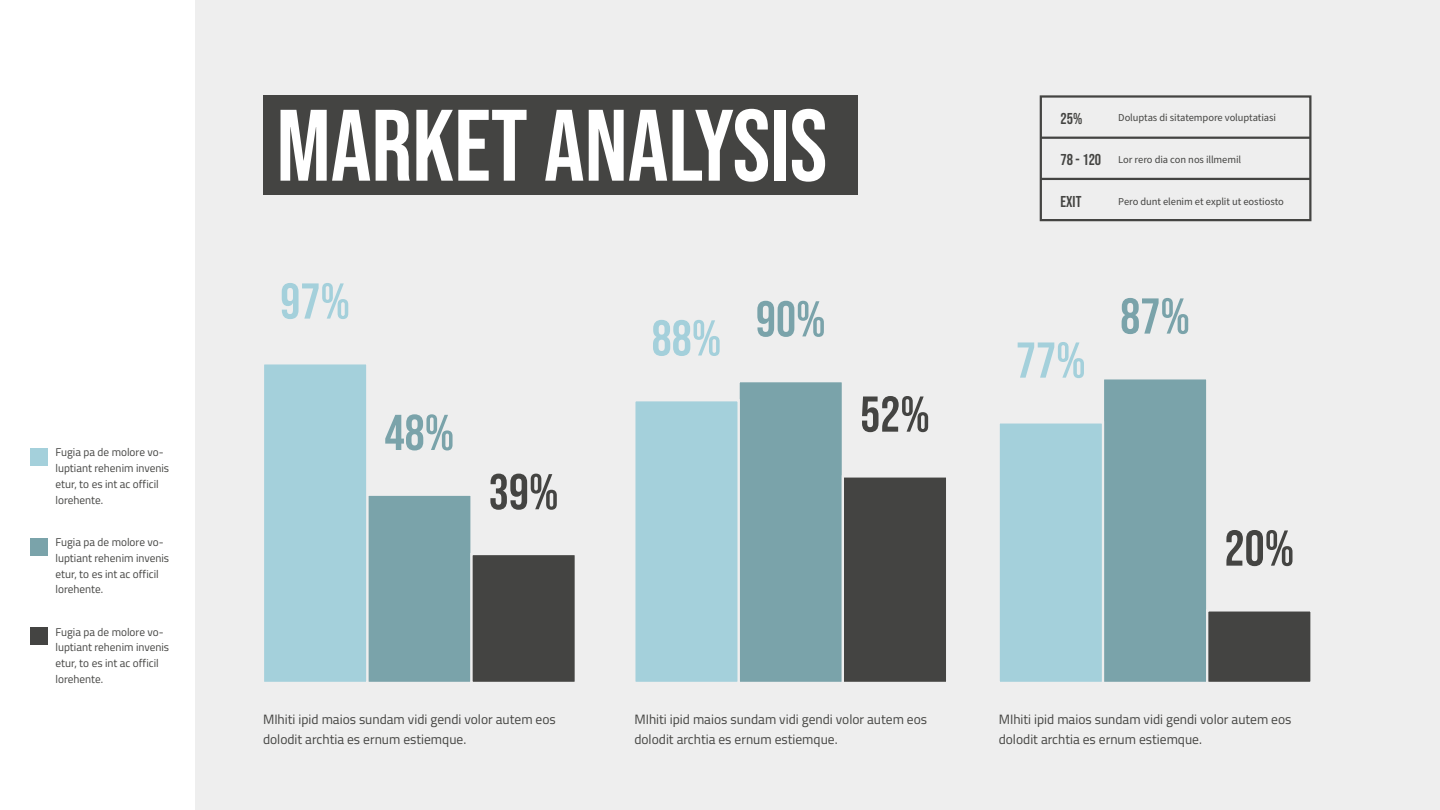
<style>
.page{position:relative;width:1440px;height:810px;background:#fff}
.page>*{position:absolute;margin:0;border:0;box-sizing:border-box;transform-origin:0 0}
._135_Header_Bebas_Ne{font:101.25px "Bebas Neue";color:#fff}
._67_Content_C_Bebas{font:50.25px "Bebas Neue";color:#7aa3aa}
._67_Content_C_Bebas-2{font:50.25px "Bebas Neue";color:#444442}
._67_Content_C_Bebas-3{font:50.25px "Bebas Neue";color:#a4d0db}
._21_Content_Bebas_Ne{font:15.75px "Bebas Neue";color:#444442}
._18_Content_Titilliu{font:13.5px/20.2px "Titillium Web";color:#444442}
._15_Content_Titilliu{font:11.25px/15.8px "Titillium Web";color:#444442}
._14_Content_black_So{font:10.5px "Source Sans Pro";letter-spacing:-.01em;color:#444442}
</style>
<div class="page">
<div style="left:196px;top:0;width:1244px;height:810px;background:#eee"></div>
<hr style="left:1041px;top:137px;width:269px;height:2px;background:#444442">
<hr style="left:1041px;top:178px;width:269px;height:2px;background:#444442">
<div style="left:1040px;top:95px;width:271px;height:126px;border:2px solid #444442"></div>
<div style="left:366px;top:494px;width:107px;height:190px;background:#7aa3aa;border:2px solid #eee"></div>
<div style="left:1102px;top:377px;width:106px;height:307px;background:#7aa3aa;border:2px solid #eee"></div>
<div style="left:737px;top:380px;width:107px;height:304px;background:#7aa3aa;border:2px solid #eee"></div>
<div style="left:470px;top:553px;width:107px;height:131px;background:#444442;border:2px solid #eee"></div>
<div style="left:1206px;top:609px;width:107px;height:75px;background:#444442;border:2px solid #eee"></div>
<div style="left:842px;top:475px;width:106px;height:209px;background:#444442;border:2px solid #eee"></div>
<div style="left:262px;top:362px;width:106px;height:322px;background:#a4d0db;border:2px solid #eee"></div>
<div style="left:998px;top:421px;width:106px;height:263px;background:#a4d0db;border:2px solid #eee"></div>
<div style="left:633px;top:399px;width:107px;height:285px;background:#a4d0db;border:2px solid #eee"></div>
<div style="left:30px;top:449px;width:17px;height:17px;background:#a4d0db"></div>
<div style="left:30px;top:538px;width:17px;height:17px;background:#7aa3aa"></div>
<div style="left:30px;top:628px;width:17px;height:17px;background:#444442"></div>
<div style="left:263px;top:95px;width:594px;height:100px;background:#444442"></div>
<p class="_15_Content_Titilliu" style="left:56px;top:444px;width:115px">Fugia pa de molore vo&shy;luptiant rehenim invenis etur, to es int ac officil lorehente.</p>
<p class="_15_Content_Titilliu" style="left:56px;top:534px;width:115px">Fugia pa de molore vo&shy;luptiant rehenim invenis etur, to es int ac officil lorehente.</p>
<p class="_15_Content_Titilliu" style="left:56px;top:623px;width:115px">Fugia pa de molore vo&shy;luptiant rehenim invenis etur, to es int ac officil lorehente.</p>
<p class="_135_Header_Bebas_Ne" style="left:276px;top:88px;width:553px">MARKET ANALYSIS</p>
<p class="_21_Content_Bebas_Ne" style="left:1060px;top:109px;width:23px">25%</p>
<p class="_14_Content_black_So" style="left:1118px;top:111px;width:159px">Doluptas di sitatempore voluptatiasi</p>
<p class="_21_Content_Bebas_Ne" style="left:1060px;top:151px;width:42px">78 - 120</p>
<p class="_14_Content_black_So" style="left:1118px;top:152px;width:124px">Lor rero dia con nos illmemil</p>
<p class="_14_Content_black_So" style="left:1118px;top:194px;width:167px">Pero dunt elenim et explit ut eostiosto</p>
<p class="_21_Content_Bebas_Ne" style="left:1060px;top:192px;width:22px">EXIT</p>
<p class="_67_Content_C_Bebas-3" style="left:280px;top:273px;width:71px">97%</p>
<p class="_67_Content_C_Bebas" style="left:385px;top:404px;width:71px">48%</p>
<p class="_67_Content_C_Bebas-2" style="left:489px;top:463px;width:71px">39%</p>
<p class="_67_Content_C_Bebas-3" style="left:652px;top:310px;width:71px">88%</p>
<p class="_67_Content_C_Bebas" style="left:756px;top:291px;width:71px">90%</p>
<p class="_67_Content_C_Bebas" style="left:1120px;top:288px;width:71px">87%</p>
<p class="_67_Content_C_Bebas-2" style="left:860px;top:386px;width:71px">52%</p>
<p class="_67_Content_C_Bebas-3" style="left:1016px;top:332px;width:71px">77%</p>
<p class="_67_Content_C_Bebas-2" style="left:1224px;top:520px;width:71px">20%</p>
<p class="_18_Content_Titilliu" style="left:263px;top:709px;width:294px">MIhiti ipid maios sundam vidi gendi volor autem eos dolodit archtia es ernum estiemque.</p>
<p class="_18_Content_Titilliu" style="left:999px;top:709px;width:294px">MIhiti ipid maios sundam vidi gendi volor autem eos dolodit archtia es ernum estiemque.</p>
<p class="_18_Content_Titilliu" style="left:634px;top:709px;width:294px">MIhiti ipid maios sundam vidi gendi volor autem eos dolodit archtia es ernum estiemque.</p>
</div>
